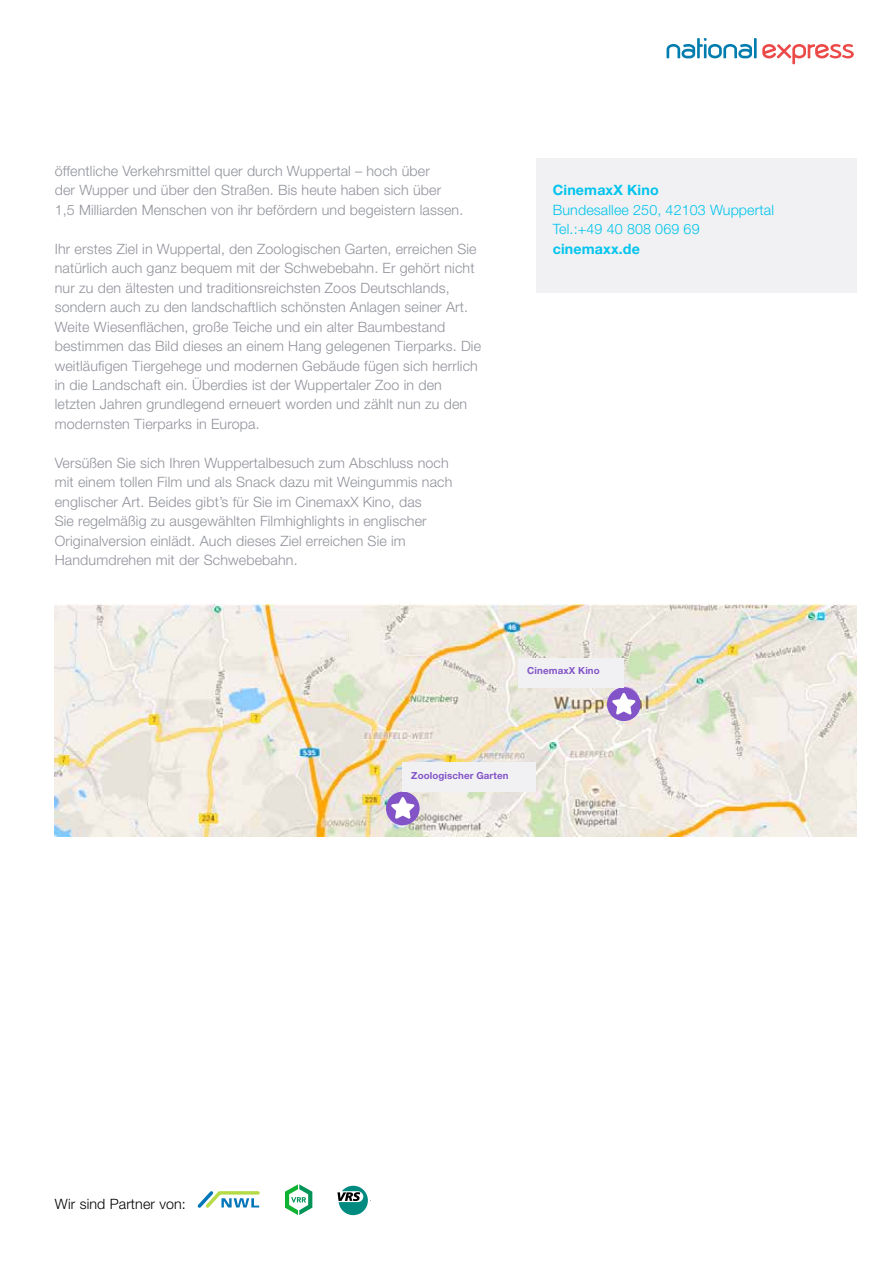
<style>
.page{position:relative;width:893px;height:1263px;background:#fff}
.page>*{position:absolute;margin:0;border:0;box-sizing:border-box;transform-origin:0 0}
.t1{font:300 14.25px/19.5px "Helvetica Neue LT Std";letter-spacing:.01em;color:#91939b}
.t2{font:300 14.25px/19.5px "Helvetica Neue LT Std";letter-spacing:.01em;color:#00c4ed}
.t3{font:700 14.25px "Helvetica Neue LT Std";letter-spacing:.01em;color:#00c4ed}
.t4{font:300 14.25px "Helvetica Neue LT Std";letter-spacing:.01em;color:#000}
.t5{font:700 9.75px "Helvetica Neue LT Std";letter-spacing:.01em;color:#8354c8}
</style>
<div class="page">
<svg style="left:667px;top:38px;width:187px;height:26px"></svg>
<svg style="left:198px;top:1191px;width:62px;height:17px"></svg>
<svg style="left:285px;top:1184px;width:27px;height:31px"></svg>
<svg style="left:338px;top:1186px;width:30px;height:29px"></svg>
<div style="left:536px;top:158px;width:320px;height:134px;background:#f1f1f3"></div>
<img style="left:55px;top:605px;width:801px;height:232px">
<div style="left:607px;top:687px;width:34px;height:34px;background:#8354c8;border-radius:50%"></div>
<svg style="left:612px;top:693px;width:23px;height:21px"></svg>
<div style="left:386px;top:792px;width:34px;height:33px;background:#8354c8;border-radius:50%"></div>
<svg style="left:391px;top:797px;width:23px;height:22px"></svg>
<div style="left:519px;top:658px;width:105px;height:29px;background:#f1f1f3"></div>
<div style="left:403px;top:762px;width:133px;height:30px;background:#f1f1f3"></div>
<p class="t1" style="left:55px;top:160px;width:410px">öffentliche Verkehrsmittel quer durch Wuppertal – hoch über<br>der Wupper und über den Straßen. Bis heute haben sich über<br>1,5 Milliarden Menschen von ihr befördern und begeistern lassen.</p>
<p class="t1" style="left:55px;top:238px;width:428px">Ihr erstes Ziel in Wuppertal, den Zoologischen Garten, erreichen Sie natürlich auch ganz bequem mit der Schwebebahn. Er gehört nicht nur zu den ältesten und traditionsreichsten Zoos Deutschlands, sondern auch zu den landschaftlich schönsten Anlagen seiner Art.<br>Weite Wiesenflächen, große Teiche und ein alter Baumbestand bestimmen das Bild dieses an einem Hang gelegenen Tierparks. Die weitläufigen Tiergehege und modernen Gebäude fügen sich herrlich in die Landschaft ein. Überdies ist der Wuppertaler Zoo in den letzten Jahren grundlegend erneuert worden und zählt nun zu den modernsten Tierparks in Europa.</p>
<p class="t1" style="left:55px;top:453px;width:399px">Versüßen Sie sich Ihren Wuppertalbesuch zum Abschluss noch mit einem tollen Film und als Snack dazu mit Weingummis nach englischer Art. Beides gibt’s für Sie im CinemaxX Kino, das<br>Sie regelmäßig zu ausgewählten Filmhighlights in englischer Originalversion einlädt. Auch dieses Ziel erreichen Sie im Handumdrehen mit der Schwebebahn.</p>
<p class="t3" style="left:553px;top:181px;width:107px">CinemaxX Kino</p>
<p class="t2" style="left:553px;top:199px;width:223px">Bundesallee 250, 42103 Wuppertal<br>Tel.:+49 40 808 069 69</p>
<p class="t3" style="left:553px;top:240px;width:89px">cinemaxx.de</p>
<p class="t5" style="left:527px;top:665px;width:74px">CinemaxX Kino</p>
<p class="t5" style="left:411px;top:769px;width:99px">Zoologischer Garten</p>
<p class="t4" style="left:55px;top:1195px;width:133px">Wir sind Partner von:</p>
</div>
